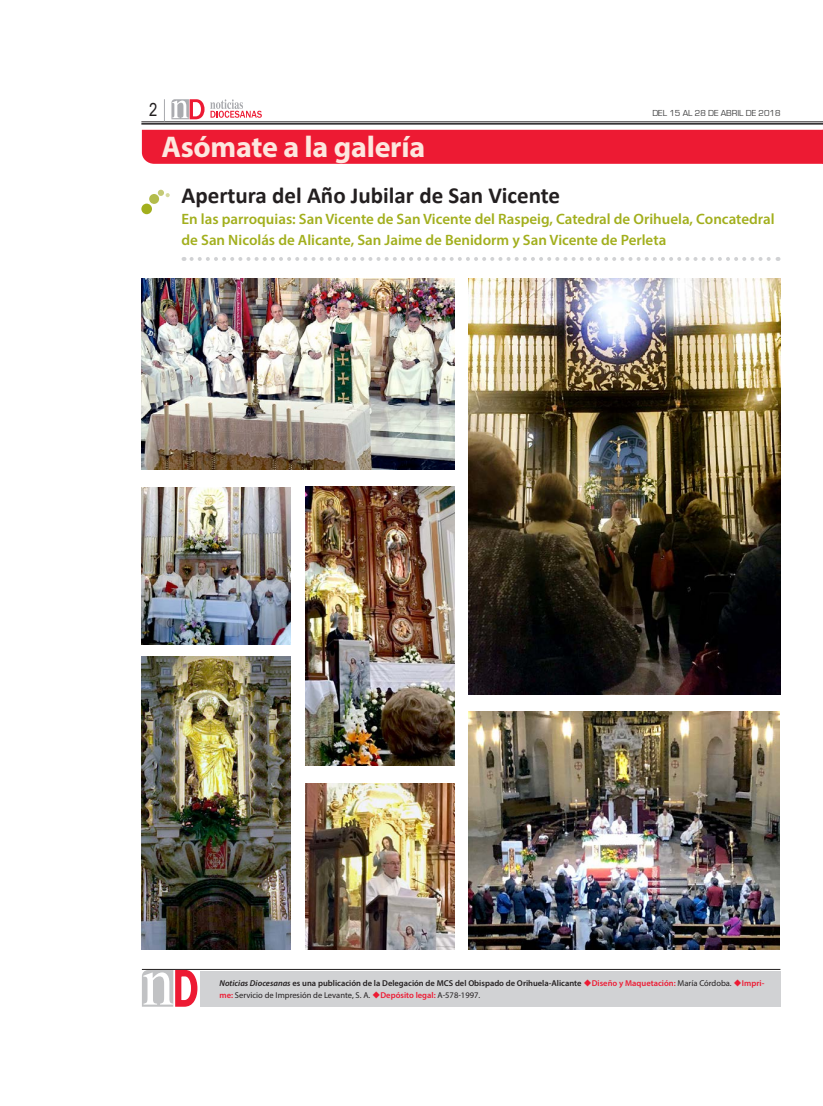
<style>
.page{position:relative;width:823px;height:1106px;background:#fff}
.page>*{position:absolute;margin:0;border:0;box-sizing:border-box;transform-origin:0 0}
.t1{font:700 30px "Myriad Pro";letter-spacing:-.01em;color:#fde7df}
.t2{font:700 23px "Calibri";color:#231f20}
.t3{font:18px "Arial Narrow";color:#231f20}
.t4{font:600 15px/21px "Myriad Pro";color:#a2af1d}
.t5{font:9px "Eurostile";color:#3e3e3f}
.t6{font:600 8.5px/12px "Myriad Pro";color:#231f20}
.s1{font-style:italic}
.s2{color:#ed1a33}
.s3{font-weight:400}
</style>
<div class="page">
<hr style="left:141px;top:122px;width:681px;height:1px;background:#231f20">
<hr style="left:141px;top:123px;width:681px;height:2px;background:#231f20">
<svg style="left:171px;top:99px;width:33px;height:20px"></svg>
<svg style="left:210px;top:99px;width:52px;height:19px"></svg>
<svg style="left:164px;top:99px;width:1px;height:22px"></svg>
<hr style="left:142px;top:969px;width:638px;height:1px;background:#231f20">
<svg style="left:142px;top:969px;width:56px;height:38px"></svg>
<div style="left:199px;top:971px;width:581px;height:35px;background:#d1d2d4"></div>
<div style="left:142px;top:130px;width:681px;height:34px;background:#ed1a33"></div>
<div style="left:149px;top:194px;width:10px;height:10px;background:#b3bc4b;border-radius:50%"></div>
<svg style="left:158px;top:190px;width:12px;height:7px"></svg>
<div style="left:141px;top:204px;width:11px;height:10px;background:#a2af1d;border-radius:50%"></div>
<svg style="left:191px;top:257px;width:587px;height:4px"></svg>
<img style="left:142px;top:278px;width:312px;height:191px">
<img style="left:141px;top:487px;width:150px;height:157px">
<img style="left:305px;top:486px;width:149px;height:279px">
<img style="left:305px;top:783px;width:149px;height:166px">
<img style="left:468px;top:711px;width:311px;height:238px">
<img style="left:142px;top:656px;width:149px;height:293px">
<img style="left:468px;top:278px;width:311px;height:416px">
<h3 class="t3" style="left:149px;top:97px;width:10px">2</h3>
<p class="t5" style="left:652px;top:108px;width:130px">DEL 15 AL 28 DE ABRIL DE 2018</p>
<h1 class="t1" style="left:161px;top:127px;width:265px">Asómate a la galería</h1>
<h2 class="t2" style="left:181px;top:181px;width:380px">Apertura del Año Jubilar de San Vicente</h2>
<h3 class="t4" style="left:181px;top:208px;width:594px">En las parroquias: San Vicente de San Vicente del Raspeig, Catedral de Orihuela, Concatedral de San Nicolás de Alicante, San Jaime de Benidorm y San Vicente de Perleta</h3>
<p class="t6" style="left:219px;top:977px;width:546px"><span class="s1">Noticias Diocesanas</span> es una publicación de la Delegación de MCS del Obispado de Orihuela-Alicante <span class="s2">◆Diseño y Maquetación:</span> <span class="s3">María Córdoba.</span> <span class="s2">◆Impri&shy;me:</span> <span class="s3">Servicio de Impresión de Levante, S. A.</span> <span class="s2">◆Depósito legal:</span> <span class="s3">A-578-1997.</span></p>
</div>
